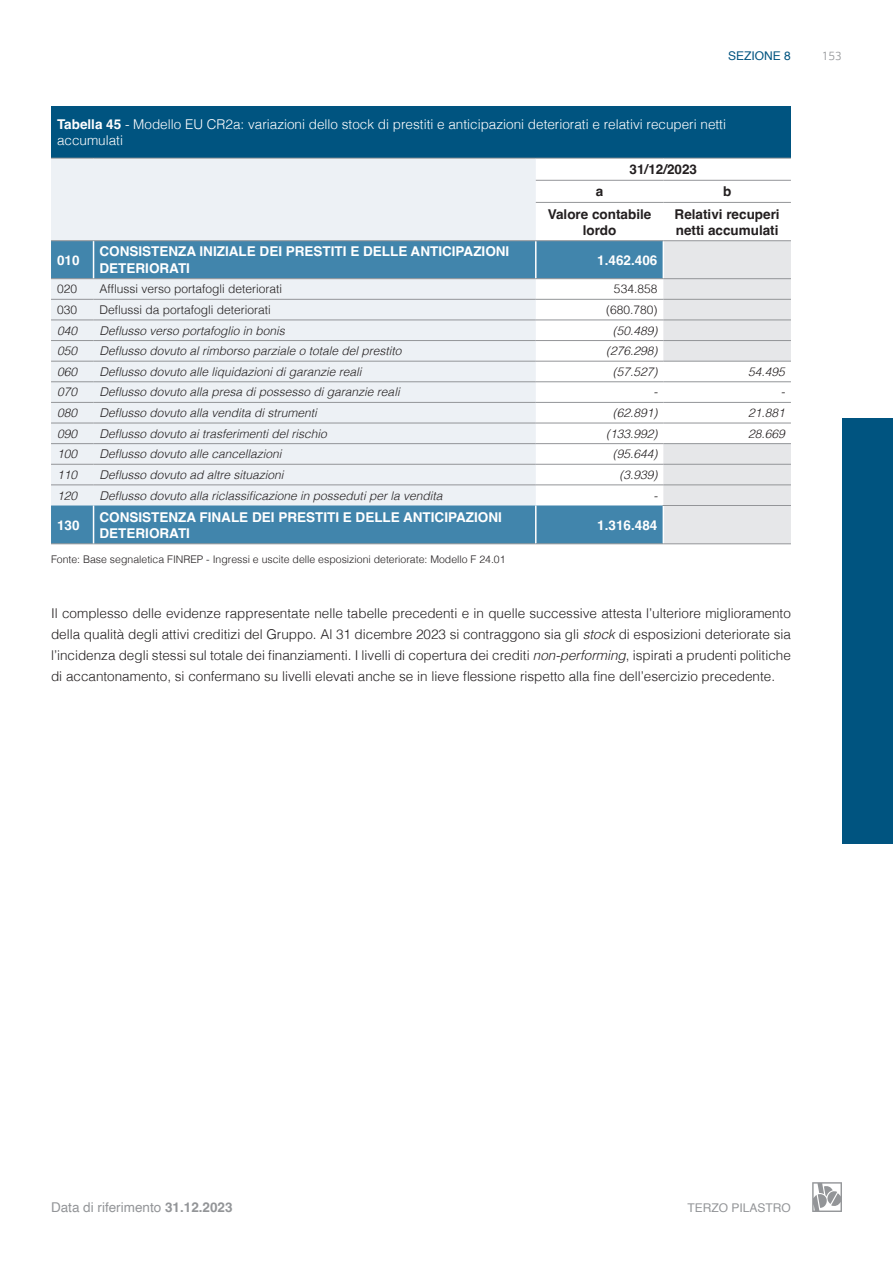
<style>
.page{position:relative;width:893px;height:1263px;background:#fff}
.page>*{position:absolute;margin:0;border:0;box-sizing:border-box;transform-origin:0 0}
.Testo_base{font:300 13.5px/21px "Helvetica";color:#231f20;text-align:justify}
.t1{font:700 13.5px/16.2px "Helvetica";color:#fff}
.Titoli_tabelle{font:300 13.5px/16.2px "Helvetica";color:#fff}
.t2{font:700 13.5px/16.2px "Helvetica";color:#231f20;text-align:center}
.t3{font:13.5px "Helvetica";color:#939598}
.t4{font:italic 300 12px "Helvetica";color:#231f20}
.t5{font:300 12px "Helvetica";color:#231f20}
.t6{font:12px "Helvetica";color:#939598}
.t7{font:12px "Helvetica";color:#005480}
.t8{font:300 12px "Orgon Plan";color:#939598}
.Note_descrittive{font:300 10.5px "Helvetica";color:#231f20}
.s1{font-weight:700}
.s2{font-style:italic}
</style>
<div class="page">
<div style="left:842px;top:419px;width:51px;height:425px;background:#005480"></div>
<svg style="left:812px;top:1182px;width:30px;height:30px"></svg>
<div style="left:51px;top:106px;width:740px;height:52px;background:#005480"></div>
<div style="left:51px;top:159px;width:485px;height:81px;background:#edf1f5"></div>
<svg style="left:51px;top:241px;width:612px;height:302px;background:#c3d6e2"></svg>
<svg style="left:663px;top:241px;width:128px;height:302px"></svg>
<hr style="left:663px;top:241px;width:1px;height:37px;background:#fff">
<hr style="left:663px;top:506px;width:1px;height:37px;background:#fff">
<hr style="left:536px;top:299px;width:127px;height:1px;background:#939598">
<hr style="left:536px;top:320px;width:127px;height:1px;background:#939598">
<hr style="left:536px;top:340px;width:127px;height:1px;background:#939598">
<hr style="left:536px;top:361px;width:127px;height:1px;background:#939598">
<hr style="left:536px;top:381px;width:127px;height:1px;background:#939598">
<hr style="left:663px;top:381px;width:128px;height:1px;background:#939598">
<hr style="left:536px;top:402px;width:127px;height:1px;background:#939598">
<hr style="left:663px;top:402px;width:128px;height:1px;background:#939598">
<hr style="left:536px;top:423px;width:127px;height:1px;background:#939598">
<hr style="left:663px;top:423px;width:128px;height:1px;background:#939598">
<hr style="left:536px;top:443px;width:127px;height:1px;background:#939598">
<hr style="left:663px;top:443px;width:128px;height:1px;background:#939598">
<hr style="left:536px;top:464px;width:127px;height:1px;background:#939598">
<hr style="left:536px;top:484px;width:127px;height:1px;background:#939598">
<hr style="left:536px;top:202px;width:127px;height:1px;background:#939598">
<hr style="left:663px;top:202px;width:128px;height:1px;background:#939598">
<hr style="left:51px;top:278px;width:43px;height:1px;background:#939598">
<hr style="left:94px;top:278px;width:442px;height:1px;background:#939598">
<hr style="left:663px;top:278px;width:128px;height:1px;background:#939598">
<hr style="left:51px;top:299px;width:43px;height:1px;background:#939598">
<hr style="left:94px;top:299px;width:442px;height:1px;background:#939598">
<hr style="left:663px;top:299px;width:128px;height:1px;background:#939598">
<hr style="left:536px;top:158px;width:127px;height:1px;background:#939598">
<hr style="left:663px;top:158px;width:128px;height:1px;background:#939598">
<hr style="left:51px;top:320px;width:43px;height:1px;background:#939598">
<hr style="left:94px;top:320px;width:442px;height:1px;background:#939598">
<hr style="left:663px;top:320px;width:128px;height:1px;background:#939598">
<hr style="left:51px;top:340px;width:43px;height:1px;background:#939598">
<hr style="left:94px;top:340px;width:442px;height:1px;background:#939598">
<hr style="left:663px;top:340px;width:128px;height:1px;background:#939598">
<hr style="left:51px;top:361px;width:43px;height:1px;background:#939598">
<hr style="left:94px;top:361px;width:442px;height:1px;background:#939598">
<hr style="left:51px;top:381px;width:43px;height:1px;background:#939598">
<hr style="left:94px;top:381px;width:442px;height:1px;background:#939598">
<hr style="left:51px;top:402px;width:43px;height:1px;background:#939598">
<hr style="left:94px;top:402px;width:442px;height:1px;background:#939598">
<hr style="left:51px;top:423px;width:43px;height:1px;background:#939598">
<hr style="left:94px;top:423px;width:442px;height:1px;background:#939598">
<hr style="left:51px;top:443px;width:43px;height:1px;background:#939598">
<hr style="left:94px;top:443px;width:442px;height:1px;background:#939598">
<hr style="left:51px;top:464px;width:43px;height:1px;background:#939598">
<hr style="left:94px;top:464px;width:442px;height:1px;background:#939598">
<hr style="left:663px;top:464px;width:128px;height:1px;background:#939598">
<hr style="left:51px;top:484px;width:43px;height:1px;background:#939598">
<hr style="left:94px;top:484px;width:442px;height:1px;background:#939598">
<hr style="left:663px;top:484px;width:128px;height:1px;background:#939598">
<hr style="left:51px;top:543px;width:43px;height:1px;background:#939598">
<hr style="left:94px;top:543px;width:442px;height:1px;background:#939598">
<hr style="left:663px;top:505px;width:128px;height:1px;background:#939598">
<hr style="left:535px;top:505px;width:1px;height:38px;background:#fff">
<hr style="left:535px;top:241px;width:1px;height:37px;background:#fff">
<hr style="left:663px;top:543px;width:128px;height:1px;background:#939598">
<hr style="left:536px;top:180px;width:127px;height:1px;background:#939598">
<hr style="left:663px;top:180px;width:128px;height:1px;background:#939598">
<hr style="left:663px;top:361px;width:128px;height:1px;background:#939598">
<hr style="left:51px;top:158px;width:43px;height:1px;background:#939598">
<hr style="left:94px;top:158px;width:442px;height:1px;background:#939598">
<hr style="left:51px;top:240px;width:43px;height:1px;background:#939598">
<hr style="left:94px;top:240px;width:442px;height:1px;background:#939598">
<hr style="left:536px;top:278px;width:127px;height:1px;background:#939598">
<hr style="left:93px;top:241px;width:1px;height:37px;background:#fff">
<hr style="left:93px;top:505px;width:1px;height:38px;background:#fff">
<hr style="left:536px;top:240px;width:127px;height:1px;background:#939598">
<hr style="left:663px;top:240px;width:128px;height:1px;background:#939598">
<hr style="left:536px;top:543px;width:127px;height:1px;background:#939598">
<p class="t7" style="left:728px;top:47px;width:64px">Sezione 8</p>
<p class="t8" style="left:822px;top:48px;width:22px">153</p>
<p class="Titoli_tabelle" style="left:57px;top:115px;width:670px"><span class="s1">Tabella 45</span> - Modello EU CR2a: variazioni dello stock di prestiti e anticipazioni deteriorati e relativi recuperi netti accumulati</p>
<p class="t2" style="left:630px;top:163px;width:69px">31/12/2023</p>
<p class="t2" style="left:596px;top:185px;width:9px">a</p>
<p class="t2" style="left:723px;top:185px;width:10px">b</p>
<p class="t2" style="left:548px;top:207px;width:105px">Valore contabile lordo</p>
<p class="t2" style="left:675px;top:207px;width:107px;text-align:left">Relativi recuperi netti accumulati</p>
<p class="t1" style="left:57px;top:253px;width:24px">010</p>
<p class="t1" style="left:100px;top:245px;width:411px">CONSISTENZA INIZIALE DEI PRESTITI E DELLE ANTICIPAZIONI<br>DETERIORATI</p>
<p class="t1" style="left:597px;top:253px;width:62px">1.462.406</p>
<p class="t5" style="left:57px;top:279px;width:22px">020</p>
<p class="t5" style="left:100px;top:279px;width:184px">Afflussi verso portafogli deteriorati</p>
<p class="t5" style="left:614px;top:279px;width:45px">534.858</p>
<p class="t5" style="left:57px;top:299px;width:22px">030</p>
<p class="t5" style="left:100px;top:299px;width:173px">Deflussi da portafogli deteriorati</p>
<p class="t5" style="left:606px;top:299px;width:53px">(680.780)</p>
<p class="t4" style="left:57px;top:320px;width:22px">040</p>
<p class="t4" style="left:100px;top:320px;width:187px">Deflusso verso portafoglio in bonis</p>
<p class="t4" style="left:613px;top:320px;width:46px">(50.489)</p>
<p class="t4" style="left:57px;top:341px;width:22px">050</p>
<p class="t4" style="left:100px;top:341px;width:304px">Deflusso dovuto al rimborso parziale o totale del prestito</p>
<p class="t4" style="left:606px;top:341px;width:53px">(276.298)</p>
<p class="t4" style="left:57px;top:361px;width:22px">060</p>
<p class="t4" style="left:100px;top:361px;width:264px">Deflusso dovuto alle liquidazioni di garanzie reali</p>
<p class="t4" style="left:613px;top:361px;width:46px">(57.527)</p>
<p class="t4" style="left:748px;top:361px;width:38px">54.495</p>
<p class="t4" style="left:57px;top:382px;width:22px">070</p>
<p class="t4" style="left:100px;top:382px;width:302px">Deflusso dovuto alla presa di possesso di garanzie reali</p>
<p class="t4" style="left:653px;top:382px;width:5px">-</p>
<p class="t4" style="left:781px;top:382px;width:5px">-</p>
<p class="t4" style="left:57px;top:403px;width:22px">080</p>
<p class="t4" style="left:100px;top:403px;width:219px">Deflusso dovuto alla vendita di strumenti</p>
<p class="t4" style="left:613px;top:403px;width:46px">(62.891)</p>
<p class="t4" style="left:748px;top:403px;width:38px">21.881</p>
<p class="t4" style="left:57px;top:423px;width:22px">090</p>
<p class="t4" style="left:100px;top:423px;width:229px">Deflusso dovuto ai trasferimenti del rischio</p>
<p class="t4" style="left:606px;top:423px;width:53px">(133.992)</p>
<p class="t4" style="left:748px;top:423px;width:38px">28.669</p>
<p class="t4" style="left:57px;top:444px;width:22px">100</p>
<p class="t4" style="left:100px;top:444px;width:184px">Deflusso dovuto alle cancellazioni</p>
<p class="t4" style="left:613px;top:444px;width:46px">(95.644)</p>
<p class="t4" style="left:57px;top:464px;width:22px">110</p>
<p class="t4" style="left:100px;top:464px;width:186px">Deflusso dovuto ad altre situazioni</p>
<p class="t4" style="left:619px;top:464px;width:40px">(3.939)</p>
<p class="t4" style="left:57px;top:485px;width:22px">120</p>
<p class="t4" style="left:100px;top:485px;width:344px">Deflusso dovuto alla riclassificazione in posseduti per la vendita</p>
<p class="t4" style="left:653px;top:485px;width:5px">-</p>
<p class="t1" style="left:57px;top:518px;width:24px">130</p>
<p class="t1" style="left:100px;top:510px;width:404px">CONSISTENZA FINALE DEI PRESTITI E DELLE ANTICIPAZIONI<br>DETERIORATI</p>
<p class="t1" style="left:597px;top:518px;width:62px">1.316.484</p>
<p class="Note_descrittive" style="left:51px;top:551px;width:456px">Fonte: Base segnaletica FINREP - Ingressi e uscite delle esposizioni deteriorate: Modello F 24.01</p>
<p class="Testo_base" style="left:51px;top:601px;width:741px">Il complesso delle evidenze rappresentate nelle tabelle precedenti e in quelle successive attesta l’ulteriore miglioramento della qualità degli attivi creditizi del Gruppo. Al 31 dicembre 2023 si contraggono sia gli <span class="s2">stock</span> di esposizioni deteriorate sia l’incidenza degli stessi sul totale dei finanziamenti. I livelli di copertura dei crediti <span class="s2">non-performing</span>, ispirati a prudenti politiche di accantonamento, si confermano su livelli elevati anche se in lieve flessione rispetto alla fine dell’esercizio precedente.</p>
<p class="t3" style="left:51px;top:1197px;width:183px">Data di riferimento <span class="s1">31.12.2023</span></p>
<p class="t6" style="left:688px;top:1198px;width:105px">TERZO PILASTRO</p>
</div>
